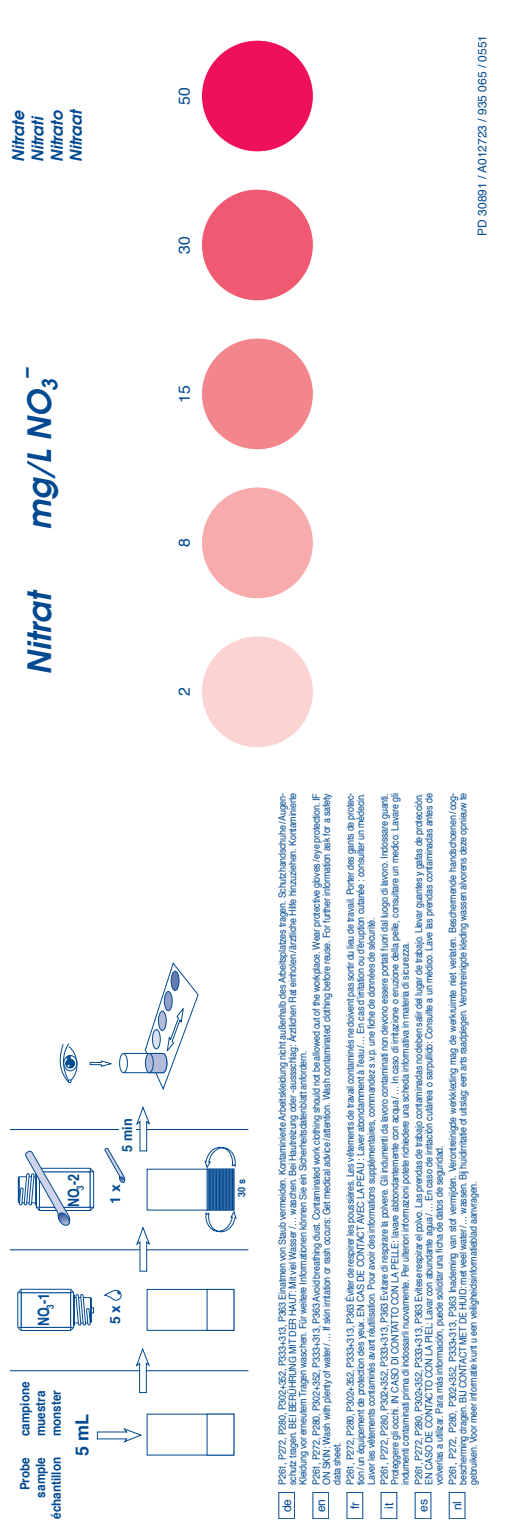
<style>
.page{position:relative;width:511px;height:1531px;background:#fff}
.page>*{position:absolute;margin:0;border:0;box-sizing:border-box;transform-origin:0 0}
.t1{font:italic 600 32px "Avant Garde";color:#014990}
.t2{font:italic 600 20.8px "Avant Garde";color:#014990}
.t3{font:700 18px "Helvetica";color:#014990}
.t4{font:italic 600 16px/19.2px "Avant Garde";color:#014990}
.t5{font:15.8px "Helvetica";color:#014990}
.t6{font:700 15.6px "Helvetica";color:#014990;scale:.8 1}
.t7{font:700 14px "Helvetica";color:#014990}
.t8{font:700 14px "Helvetica";color:#014990;scale:.9 1}
.t9{font:700 13.8px "Helvetica";color:#014990;scale:.9 1}
.t10{font:700 13px/15.6px "Helvetica";color:#014990;scale:.9 1}
.t11{font:12px "Helvetica";color:#014990}
.t12{font:10px/10.4px "Helvetica";letter-spacing:-.025em;color:#014990;text-align:justify;scale:.9 1}
.t13{font:700 10px "Helvetica";color:#014990;scale:.9 1}
</style>
<div class="page">
<div style="left:201px;top:636px;width:112px;height:112px;background:#fbd3d1;border-radius:50%"></div>
<div style="left:201px;top:487px;width:112px;height:112px;background:#f8abad;border-radius:50%"></div>
<div style="left:201px;top:338px;width:112px;height:112px;background:#f3858d;border-radius:50%"></div>
<div style="left:201px;top:189px;width:112px;height:112px;background:#f05972;border-radius:50%"></div>
<div style="left:201px;top:40px;width:112px;height:112px;background:#ee1059;border-radius:50%"></div>
<div style="left:147px;top:1289px;width:87px;height:41px;border:1px solid #014990"></div>
<hr style="left:207px;top:1169px;width:1px;height:41px;background:#014990">
<hr style="left:208px;top:1169px;width:1px;height:41px;background:#014990">
<hr style="left:209px;top:1169px;width:1px;height:41px;background:#014990">
<hr style="left:210px;top:1169px;width:1px;height:41px;background:#014990">
<hr style="left:211px;top:1169px;width:1px;height:41px;background:#014990">
<hr style="left:212px;top:1169px;width:1px;height:41px;background:#014990">
<hr style="left:213px;top:1169px;width:1px;height:41px;background:#014990">
<hr style="left:214px;top:1169px;width:1px;height:41px;background:#014990">
<hr style="left:215px;top:1169px;width:1px;height:41px;background:#014990">
<hr style="left:216px;top:1169px;width:1px;height:41px;background:#014990">
<hr style="left:217px;top:1169px;width:1px;height:41px;background:#014990">
<hr style="left:218px;top:1169px;width:1px;height:41px;background:#014990">
<hr style="left:219px;top:1169px;width:1px;height:41px;background:#014990">
<hr style="left:220px;top:1169px;width:1px;height:41px;background:#014990">
<hr style="left:221px;top:1169px;width:1px;height:41px;background:#014990">
<hr style="left:222px;top:1169px;width:1px;height:41px;background:#014990">
<hr style="left:223px;top:1169px;width:1px;height:41px;background:#014990">
<hr style="left:224px;top:1169px;width:1px;height:41px;background:#014990">
<hr style="left:225px;top:1169px;width:1px;height:41px;background:#014990">
<hr style="left:226px;top:1169px;width:1px;height:41px;background:#014990">
<hr style="left:227px;top:1169px;width:1px;height:41px;background:#014990">
<hr style="left:228px;top:1169px;width:1px;height:41px;background:#014990">
<hr style="left:229px;top:1169px;width:1px;height:41px;background:#014990">
<hr style="left:230px;top:1169px;width:1px;height:41px;background:#014990">
<hr style="left:231px;top:1169px;width:1px;height:41px;background:#014990">
<hr style="left:232px;top:1169px;width:1px;height:41px;background:#014990">
<hr style="left:233px;top:1169px;width:1px;height:41px;background:#014990">
<svg style="left:97px;top:1428px;width:45px;height:14px"></svg>
<div style="left:21px;top:1327px;width:50px;height:4px;border:1px solid #014990"></div>
<div style="left:21px;top:1289px;width:50px;height:4px;border:1px solid #014990"></div>
<svg style="left:17px;top:1326px;width:5px;height:5px"></svg>
<svg style="left:17px;top:1288px;width:5px;height:5px"></svg>
<svg style="left:70px;top:1288px;width:24px;height:43px"></svg>
<hr style="left:10px;top:1370px;width:238px;height:1px;background:#014990">
<svg style="left:136px;top:1348px;width:14px;height:45px"></svg>
<hr style="left:10px;top:1249px;width:238px;height:1px;background:#014990">
<svg style="left:136px;top:1226px;width:14px;height:45px"></svg>
<hr style="left:10px;top:1129px;width:238px;height:1px;background:#014990">
<svg style="left:136px;top:1106px;width:14px;height:45px"></svg>
<div style="left:119px;top:1053px;width:8px;height:20px;border:1px solid #014990;border-radius:50%"></div>
<svg style="left:89px;top:1060px;width:23px;height:7px"></svg>
<svg style="left:59px;top:1043px;width:19px;height:40px"></svg>
<svg style="left:123px;top:962px;width:76px;height:128px"></svg>
<svg style="left:104px;top:1290px;width:17px;height:10px"></svg>
<div style="left:104px;top:1290px;width:17px;height:10px;border:1px solid #014990;border-radius:5px"></div>
<div style="left:119px;top:1109px;width:16px;height:44px;background:#fff"></div>
<div style="left:39px;top:1207px;width:51px;height:4px;border:1px solid #014990"></div>
<div style="left:39px;top:1168px;width:51px;height:4px;border:1px solid #014990"></div>
<div style="left:90px;top:1171px;width:4px;height:36px;border:1px solid #014990"></div>
<svg style="left:89px;top:1206px;width:5px;height:5px"></svg>
<svg style="left:89px;top:1167px;width:5px;height:5px"></svg>
<svg style="left:18px;top:1151px;width:53px;height:75px"></svg>
<svg style="left:104px;top:1148px;width:21px;height:35px"></svg>
<svg style="left:204px;top:1146px;width:32px;height:22px"></svg>
<svg style="left:204px;top:1210px;width:33px;height:23px"></svg>
<div style="left:278px;top:1492px;width:16px;height:27px;border:1px solid #014990"></div>
<div style="left:312px;top:1492px;width:16px;height:27px;border:1px solid #014990"></div>
<div style="left:346px;top:1492px;width:16px;height:27px;border:1px solid #014990"></div>
<div style="left:380px;top:1492px;width:17px;height:27px;border:1px solid #014990"></div>
<div style="left:414px;top:1492px;width:17px;height:27px;border:1px solid #014990"></div>
<div style="left:448px;top:1492px;width:17px;height:27px;border:1px solid #014990"></div>
<h3 class="t4" style="left:8px;top:162px;width:54px;rotate:-90deg">Nitrate<br>Nitrati<br>Nitrato<br>Nitraat</h3>
<h3 class="t5" style="left:172px;top:105px;width:19px;rotate:-90deg">50</h3>
<h3 class="t5" style="left:172px;top:254px;width:19px;rotate:-90deg">30</h3>
<p class="t11" style="left:472px;top:236px;width:202px;rotate:-90deg">PD 30891 / A012723 / 935 065 / 0551</p>
<h2 class="t2" style="left:13px;top:379px;width:13px;rotate:-90deg">–</h2>
<h1 class="t1" style="left:18px;top:530px;width:153px;rotate:-90deg">mg/L NO<sub>3</sub></h1>
<h1 class="t1" style="left:18px;top:675px;width:86px;rotate:-90deg">Nitrat</h1>
<h3 class="t5" style="left:172px;top:403px;width:19px;rotate:-90deg">15</h3>
<h3 class="t5" style="left:172px;top:547px;width:10px;rotate:-90deg">8</h3>
<h3 class="t5" style="left:172px;top:696px;width:10px;rotate:-90deg">2</h3>
<h3 class="t8" style="left:116px;top:1151px;width:38px;rotate:-90deg">5 min</h3>
<h3 class="t6" style="left:61px;top:1207px;width:43px;rotate:-90deg">NO<sub>3</sub>-2</h3>
<p class="t13" style="left:233px;top:1197px;width:21px;rotate:-90deg">30 s</p>
<h3 class="t7" style="left:104px;top:1204px;width:21px;rotate:-90deg">1 x</h3>
<h3 class="t6" style="left:31px;top:1326px;width:43px;rotate:-90deg">NO<sub>3</sub>-1</h3>
<h3 class="t7" style="left:104px;top:1324px;width:21px;rotate:-90deg">5 x</h3>
<h3 class="t10" style="left:17px;top:1436px;width:62px;rotate:-90deg">campione muestra monster</h3>
<h3 class="t10" style="left:17px;top:1519px;width:70px;text-align:right;rotate:-90deg">Probe sample échantillon</h3>
<h3 class="t9" style="left:40px;top:1475px;width:41px;rotate:-90deg">Probe</h3>
<h3 class="t3" style="left:68px;top:1456px;width:44px;rotate:-90deg">5 mL</h3>
<p class="t12" style="left:277px;top:1485px;width:770px;rotate:-90deg">P261, P272, P280, P302+352, P333+313, P363 Einatmen von Staub vermeiden. Kontaminierte Arbeitskleidung nicht außerhalb des Arbeitsplatzes tragen. Schutzhandschuhe/Augen&shy;schutz tragen. BEI BERÜHRUNG MIT DER HAUT: Mit viel Wasser/… waschen. Bei Hautreizung oder -aussschlag: Ärztlichen Rat einholen/ärztliche Hilfe hinzuziehen. Kontaminierte Kleidung vor erneutem Tragen waschen. Für weitere Informationen können Sie ein Sicherheitsdatenblatt anfordern.</p>
<p class="t12" style="left:311px;top:1485px;width:770px;rotate:-90deg">P261, P272, P280, P302+352, P333+313, P363 Avoid breathing dust. Contaminated work clothing should not be allowed out of the workplace. Wear protective gloves /eye protection. IF ON SKIN: Wash with plenty of water/… If skin irritation or rash occurs: Get medical advice/attention. Wash contaminated clothing before reuse. For further information ask for a safety data sheet.</p>
<p class="t12" style="left:345px;top:1485px;width:770px;rotate:-90deg">P261, P272, P280, P302+352, P333+313, P363 Éviter de respirer les poussières. Les vêtements de travail contaminés ne doivent pas sortir du lieu de travail. Porter des gants de protec&shy;tion/un équipement de protection des yeux. EN CAS DE CONTACT AVEC LA PEAU : Laver abondamment à l’eau/… En cas d’irritation ou d’éruption cutanée : consulter un médecin.<br>Laver les vêtements contaminés avant réutilisation. Pour avoir des informations supplémentaires, commandez s.v.p. une fiche de données de sécurité.</p>
<p class="t12" style="left:379px;top:1485px;width:770px;rotate:-90deg">P261, P272, P280, P302+352, P333+313, P363 Evitare di respirare la polvere. Gli indumenti da lavoro contaminati non devono essere portati fuori dal luogo di lavoro. Indossare guanti.<br>Proteggere gli occhi. IN CASO DI CONTATTO CON LA PELLE: lavare abbondantemente con acqua/… In caso di irritazione o eruzione della pelle, consultare un medico. Lavare gli indumenti contaminati prima di indossarli nuovamente. Per ulteriori informazioni potete richiedere una scheda informativa in materia di sicurezza.</p>
<p class="t12" style="left:413px;top:1485px;width:770px;rotate:-90deg">P261, P272, P280, P302+352, P333+313, P363 Evítese respirar el polvo. Las prendas de trabajo contaminadas no deben salir del lugar de trabajo. Llevar guantes y gafas de protección.<br>EN CASO DE CONTACTO CON LA PIEL: Lavar con abundante agua/… En caso de irritación cutánea o sarpullido: Consulte a un médico. Lave las prendas contaminadas antes de volverlas a utilizar. Para más información, puede solicitar una ficha de datos de seguridad.</p>
<p class="t12" style="left:447px;top:1485px;width:770px;rotate:-90deg">P261, P272, P280, P302+352, P333+313, P363 Inademing van stof vermijden. Verontreinigde werkkleding mag de werkruimte niet verlaten. Beschermende handschoenen/oog&shy;bescherming dragen. BIJ CONTACT MET DE HUID: met veel water/… wassen. Bij huidirritatie of uitslag: een arts raadplegen. Verontreinigde kleding wassen alvorens deze opnieuw te gebruiken. Voor meer informatie kunt u een veiligheidsinformatieblad aanvragen.</p>
<p class="t11" style="left:277px;top:1512px;width:15px;rotate:-90deg">de</p>
<p class="t11" style="left:311px;top:1512px;width:15px;rotate:-90deg">en</p>
<p class="t11" style="left:345px;top:1509px;width:9px;rotate:-90deg">fr</p>
<p class="t11" style="left:379px;top:1508px;width:8px;rotate:-90deg">it</p>
<p class="t11" style="left:413px;top:1512px;width:14px;rotate:-90deg">es</p>
<p class="t11" style="left:447px;top:1510px;width:11px;rotate:-90deg">nl</p>
<h3 class="t9" style="left:275px;top:1032px;width:38px;rotate:-90deg">5 min</h3>
</div>
